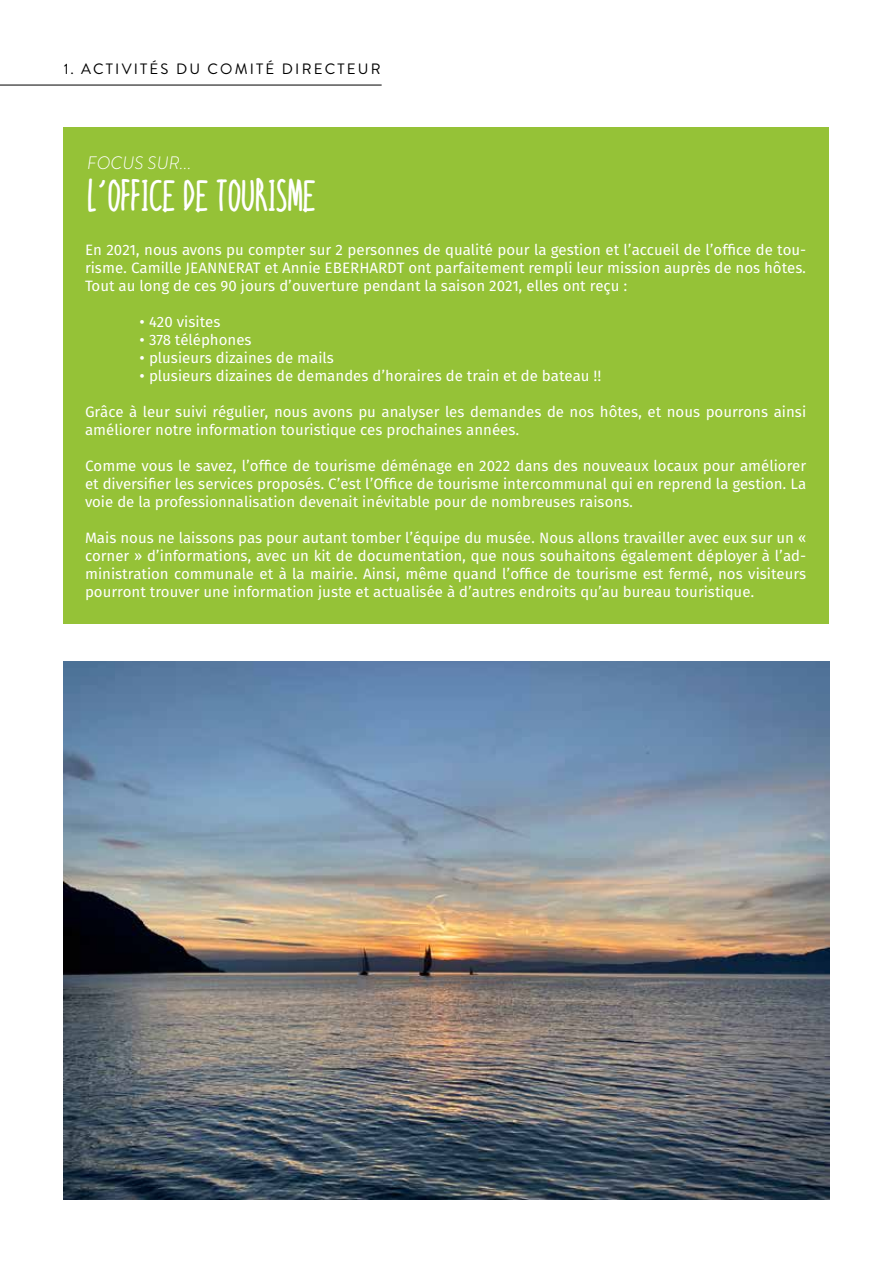
<style>
.page{position:relative;width:893px;height:1263px;background:#fff}
.page>*{position:absolute;margin:0;border:0;box-sizing:border-box;transform-origin:0 0}
.t1{font:500 45px "Ramdan";color:#fff}
.t2{font:italic 300 18px "Brandon Grotesque";color:#fff}
.t3{font:15px/18px "Fira Sans OT";color:#fff;text-align:justify}
.t4{font:15px "Brandon Grotesque";letter-spacing:.145em;color:#000}
</style>
<div class="page">
<div style="left:64px;top:128px;width:765px;height:496px;background:#95c237"></div>
<hr style="left:0;top:85px;width:382px;height:1px;background:#000">
<img style="left:64px;top:661px;width:765px;height:538px">
<p class="t4" style="left:64px;top:59px;width:318px">1. ACTIVITÉS DU COMITÉ DIRECTEUR</p>
<p class="t2" style="left:87px;top:150px;width:106px">FOCUS SUR...</p>
<h1 class="t1" style="left:87px;top:170px;width:230px">L’OFFICE DE TOURISME</h1>
<p class="t3" style="left:85px;top:242px;width:723px">En 2021, nous avons pu compter sur 2 personnes de qualité pour la gestion et l’accueil de l’office de tou&shy;risme. Camille JEANNERAT et Annie EBERHARDT ont parfaitement rempli leur mission auprès de nos hôtes.<br>Tout au long de ces 90 jours d’ouverture pendant la saison 2021, elles ont reçu :</p>
<p class="t3" style="left:139px;top:314px;width:83px">• 420 visites</p>
<p class="t3" style="left:139px;top:332px;width:114px">• 378 téléphones</p>
<p class="t3" style="left:139px;top:350px;width:196px">• plusieurs dizaines de mails</p>
<p class="t3" style="left:139px;top:368px;width:464px">• plusieurs dizaines de demandes d’horaires de train et de bateau !!</p>
<p class="t3" style="left:85px;top:404px;width:723px">Grâce à leur suivi régulier, nous avons pu analyser les demandes de nos hôtes, et nous pourrons ainsi améliorer notre information touristique ces prochaines années.</p>
<p class="t3" style="left:85px;top:458px;width:723px">Comme vous le savez, l’office de tourisme déménage en 2022 dans des nouveaux locaux pour améliorer et diversifier les services proposés. C’est l’Office de tourisme intercommunal qui en reprend la gestion. La voie de la professionnalisation devenait inévitable pour de nombreuses raisons.</p>
<p class="t3" style="left:85px;top:530px;width:723px">Mais nous ne laissons pas pour autant tomber l’équipe du musée. Nous allons travailler avec eux sur un « corner » d’informations, avec un kit de documentation, que nous souhaitons également déployer à l’ad&shy;ministration communale et à la mairie. Ainsi, même quand l’office de tourisme est fermé, nos visiteurs pourront trouver une information juste et actualisée à d’autres endroits qu’au bureau touristique.</p>
</div>
